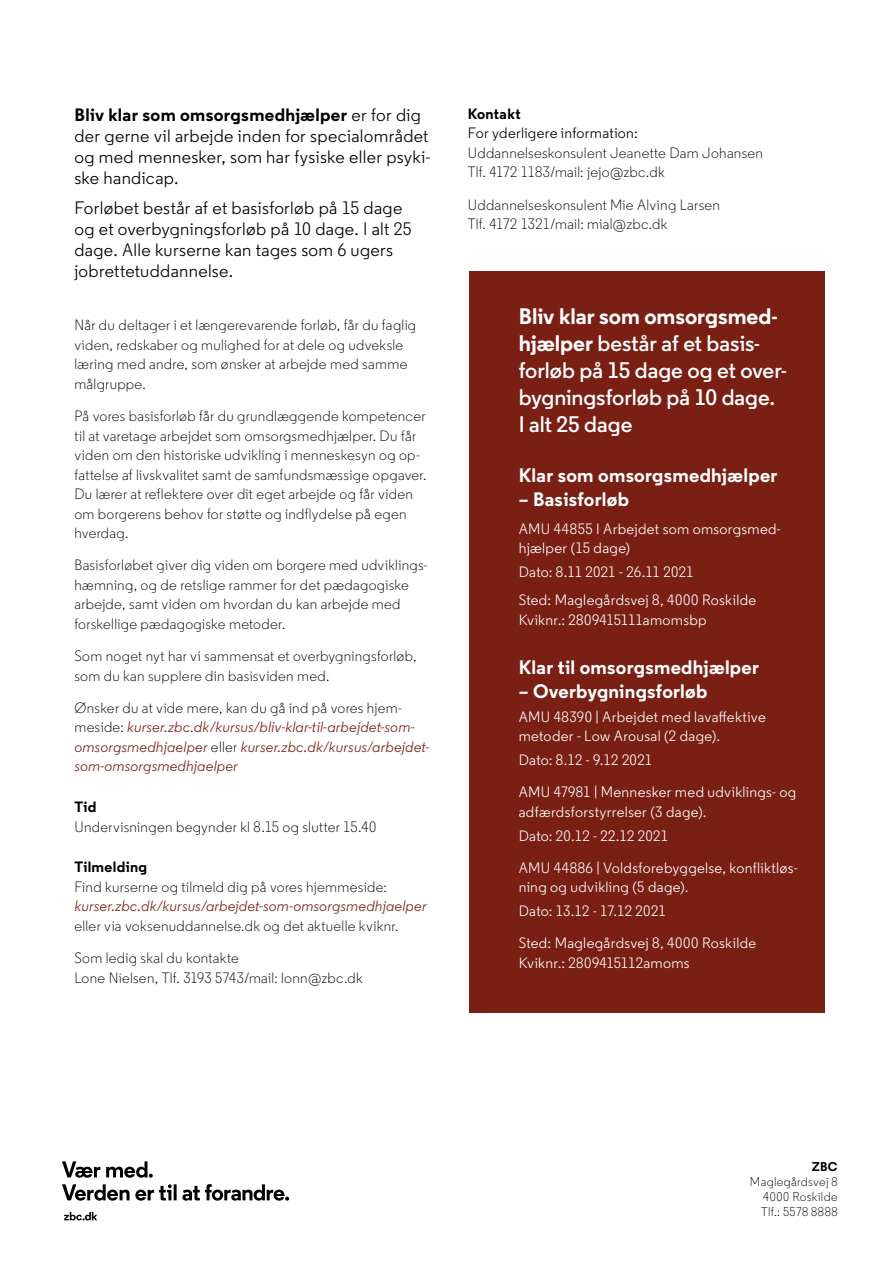
<style>
.page{position:relative;width:893px;height:1263px;background:#fff}
.page>*{position:absolute;margin:0;border:0;box-sizing:border-box;transform-origin:0 0}
.Forsideoverskrift_-_H2{font:600 22.5px/27px "Regular PRO";letter-spacing:-.005em;color:#fff}
.Mellemrubrik{font:700 19.5px "Regular PRO";letter-spacing:.015em;color:#fff}
.Intro_til_brødtekst{font:18px/21px "Regular PRO";letter-spacing:.015em;color:#000}
.Brød_-_P{font:300 15px/19.5px "Regular PRO";letter-spacing:.02em;color:#000}
.Brød_-_P-2{font:15px/19.5px "Regular PRO";letter-spacing:.02em;color:#fff}
.Brød_-_P-3{font:italic 15px/19.5px "Regular PRO";letter-spacing:.01em;color:#791f14}
.Brød_-_P-4{font:15px "Regular PRO";letter-spacing:.02em;color:#000}
.Mellemrubrik-2{font:700 15px "Regular PRO";letter-spacing:.02em;color:#000}
.Brød_-_P-5{font:300 12.75px "Regular PRO";letter-spacing:.025em;color:#000}
.Brød_-_P-6{font:700 12.75px "Regular PRO";color:#000}
.s1{font-weight:700}
.s2{font-weight:300;font-style:normal;color:#000}
.s3{font-weight:400;font-style:italic;color:#791f14}
</style>
<div class="page">
<div style="left:470px;top:271px;width:355px;height:741px;background:#791f14"></div>
<svg style="left:62px;top:1184px;width:227px;height:17px"></svg>
<svg style="left:62px;top:1161px;width:91px;height:17px"></svg>
<svg style="left:64px;top:1212px;width:33px;height:8px"></svg>
<h2 class="Intro_til_brødtekst" style="left:74px;top:104px;width:357px"><span class="s1">Bliv klar som omsorgsmedhjælper</span> er for dig der gerne vil arbejde inden for specialområdet og med mennesker, som har fysiske eller psyki&shy;ske handicap.</h2>
<h2 class="Intro_til_brødtekst" style="left:74px;top:197px;width:339px">Forløbet består af et basisforløb på 15 dage og et overbygningsforløb på 10 dage. I alt 25 dage. Alle kurserne kan tages som 6 ugers jobrettetuddannelse.</h2>
<p class="Brød_-_P" style="left:74px;top:315px;width:343px">Når du deltager i et længerevarende forløb, får du faglig viden, redskaber og mulighed for at dele og udveksle læring med andre, som ønsker at arbejde med samme målgruppe.</p>
<p class="Brød_-_P" style="left:74px;top:406px;width:354px">På vores basisforløb får du grundlæggende kompetencer til at varetage arbejdet som omsorgsmedhjælper. Du får viden om den historiske udvikling i menneskesyn og op&shy;fattelse af livskvalitet samt de samfundsmæssige opgaver.<br>Du lærer at reflektere over dit eget arbejde og får viden om borgerens behov for støtte og indflydelse på egen hverdag.</p>
<p class="Brød_-_P" style="left:74px;top:555px;width:355px">Basisforløbet giver dig viden om borgere med udviklings&shy;hæmning, og de retslige rammer for det pædagogiske arbejde, samt viden om hvordan du kan arbejde med forskellige pædagogiske metoder.</p>
<p class="Brød_-_P" style="left:74px;top:646px;width:344px">Som noget nyt har vi sammensat et overbygningsforløb, som du kan supplere din basisviden med.</p>
<p class="Brød_-_P-3" style="left:74px;top:698px;width:356px"><span class="s2">Ønsker du at vide mere, kan du gå ind på vores hjem&shy;meside:</span> kurser.zbc.dk/kursus/bliv-klar-til-arbejdet-som&shy;omsorgsmedhjaelper <span class="s2">eller</span> kurser.zbc.dk/kursus/arbejdet&shy;som-omsorgsmedhjaelper</p>
<h3 class="Mellemrubrik-2" style="left:74px;top:797px;width:24px">Tid</h3>
<p class="Brød_-_P" style="left:74px;top:817px;width:303px">Undervisningen begynder kl 8.15 og slutter 15.40</p>
<h3 class="Mellemrubrik-2" style="left:74px;top:857px;width:74px">Tilmelding</h3>
<p class="Brød_-_P" style="left:74px;top:877px;width:354px">Find kurserne og tilmeld dig på vores hjemmeside: <span class="s3">kurser.zbc.dk/kursus/arbejdet-som-omsorgsmedhjaelper </span>eller via voksenuddannelse.dk og det aktuelle kviknr.</p>
<p class="Brød_-_P" style="left:74px;top:948px;width:290px">Som ledig skal du kontakte<br>Lone Nielsen, Tlf. 3193 5743/mail: lonn@zbc.dk</p>
<h3 class="Mellemrubrik-2" style="left:468px;top:104px;width:55px">Kontakt</h3>
<p class="Brød_-_P-4" style="left:468px;top:124px;width:171px">For yderligere information:</p>
<p class="Brød_-_P" style="left:468px;top:143px;width:297px">Uddannelseskonsulent Jeanette Dam Johansen</p>
<p class="Brød_-_P" style="left:468px;top:163px;width:198px">Tlf. 4172 1183/mail: jejo@zbc.dk</p>
<p class="Brød_-_P" style="left:468px;top:195px;width:254px">Uddannelseskonsulent Mie Alving Larsen</p>
<p class="Brød_-_P" style="left:468px;top:214px;width:201px">Tlf. 4172 1321/mail: mial@zbc.dk</p>
<h2 class="Forsideoverskrift_-_H2" style="left:519px;top:303px;width:269px"><span class="s1">Bliv klar som omsorgsmed&shy;hjælper</span> består af et basis&shy;forløb på 15 dage og et over&shy;bygningsforløb på 10 dage.<br>I alt 25 dage</h2>
<h3 class="Mellemrubrik" style="left:519px;top:462px;width:260px">Klar som omsorgsmedhjælper</h3>
<h3 class="Mellemrubrik" style="left:519px;top:486px;width:112px">– Basisforløb</h3>
<p class="Brød_-_P-2" style="left:519px;top:519px;width:263px">AMU 44855 I Arbejdet som omsorgsmed&shy;hjælper (15 dage)</p>
<p class="Brød_-_P-2" style="left:519px;top:562px;width:176px">Dato: 8.11 2021 - 26.11 2021</p>
<p class="Brød_-_P-2" style="left:519px;top:590px;width:239px">Sted: Maglegårdsvej 8, 4000 Roskilde<br>Kviknr.: 2809415111amomsbp</p>
<h3 class="Mellemrubrik" style="left:519px;top:654px;width:242px">Klar til omsorgsmedhjælper</h3>
<h3 class="Mellemrubrik" style="left:519px;top:678px;width:190px">– Overbygningsforløb</h3>
<p class="Brød_-_P-2" style="left:519px;top:707px;width:248px">AMU 48390 | Arbejdet med lavaffektive metoder - Low Arousal (2 dage).</p>
<p class="Brød_-_P-2" style="left:519px;top:750px;width:135px">Dato: 8.12 - 9.12 2021</p>
<p class="Brød_-_P-2" style="left:519px;top:782px;width:279px">AMU 47981 | Mennesker med udviklings- og adfærdsforstyrrelser (3 dage).</p>
<p class="Brød_-_P-2" style="left:519px;top:826px;width:151px">Dato: 20.12 - 22.12 2021</p>
<p class="Brød_-_P-2" style="left:519px;top:858px;width:280px">AMU 44886 | Voldsforebyggelse, konfliktløs&shy;ning og udvikling (5 dage).</p>
<p class="Brød_-_P-2" style="left:519px;top:901px;width:149px">Dato: 13.12 - 17.12 2021</p>
<p class="Brød_-_P-2" style="left:519px;top:933px;width:239px">Sted: Maglegårdsvej 8, 4000 Roskilde<br>Kviknr.: 2809415112amoms</p>
<p class="Brød_-_P-6" style="left:812px;top:1158px;width:27px">ZBC</p>
<p class="Brød_-_P-5" style="left:750px;top:1174px;width:89px">Maglegårdsvej 8</p>
<p class="Brød_-_P-5" style="left:763px;top:1189px;width:76px">4000 Roskilde</p>
<p class="Brød_-_P-5" style="left:761px;top:1204px;width:78px">Tlf.: 5578 8888</p>
</div>
